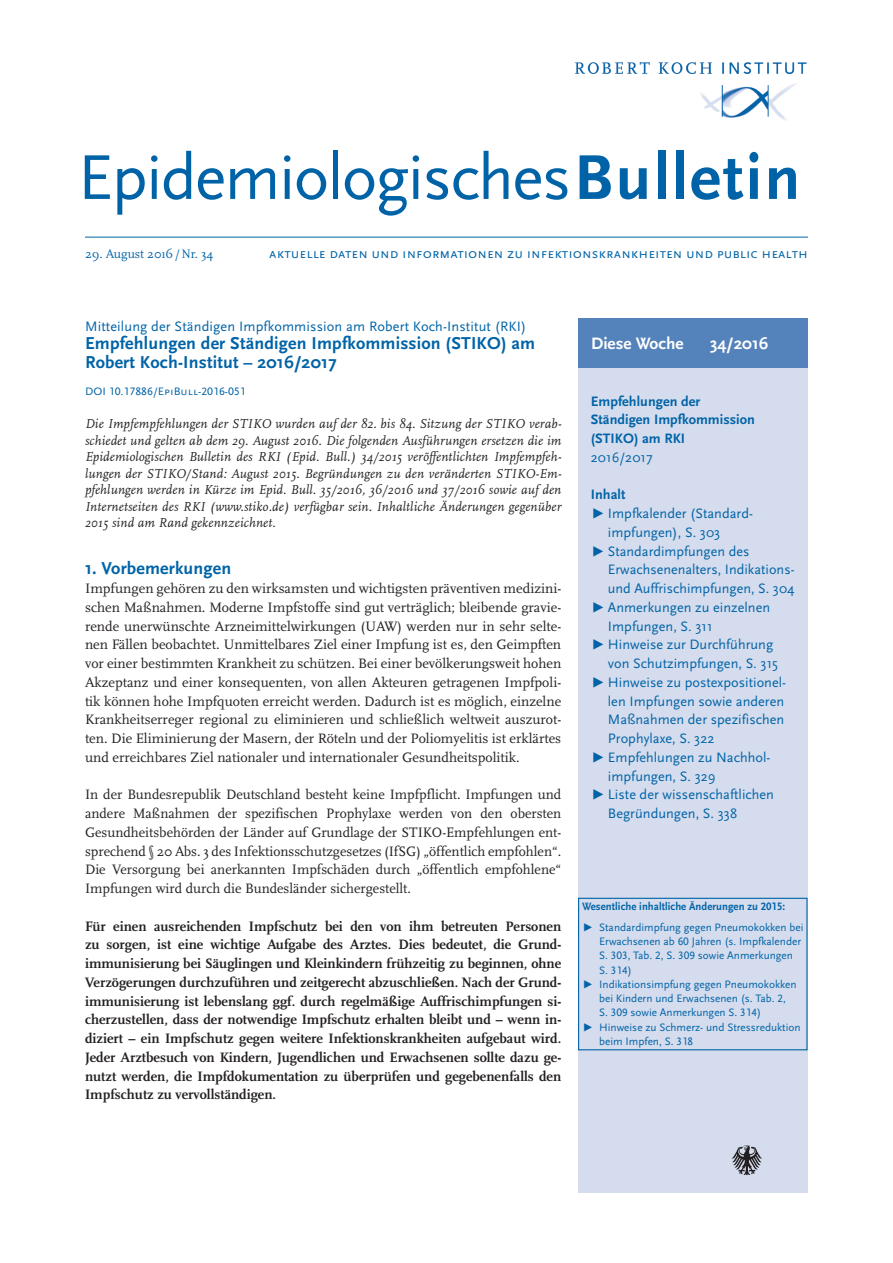
<style>
.page{position:relative;width:893px;height:1263px;background:#fff}
.page>*{position:absolute;margin:0;border:0;box-sizing:border-box;transform-origin:0 0}
.t1{font:66px "Scala Sans Pro";letter-spacing:-.02em;color:#0163a7}
.t2{font:700 18px/18.8px "Scala Sans Pro";letter-spacing:.01em;color:#0163a7}
.t3{font:700 17.25px "Scala Sans Pro";color:#fff}
.t4{font:14.25px/18.8px "Scala Pro";color:#231f20;text-align:justify}
.t5{font:700 14.25px/18.8px "Scala Pro";color:#231f20;text-align:justify}
.t6{font:14.25px "Scala Sans Pro";color:#0163a7}
.t7{font:700 14.25px/18.8px "Scala Sans Pro";color:#0163a7}
.t8{font:italic 13.5px/16.5px "Scala Pro";letter-spacing:.015em;color:#231f20;text-align:justify}
.t9{font:12.75px "Scala Pro";color:#0163a7}
.t10{font:11.25px "Scala Sans Pro";color:#0163a7}
.t11{font:700 11.25px "Scala Sans Pro";letter-spacing:.005em;color:#0163a7;scale:.96 1}
.t12{font:11.25px "Scala Sans Pro";color:#0163a7;scale:1.04 1}
.s1{font-weight:700}
</style>
<div class="page">
<hr style="left:85px;top:237px;width:723px;height:1px;background:#0163a7">
<img style="left:575px;top:61px;width:232px;height:59px">
<div style="left:578px;top:318px;width:230px;height:875px;background:#d4dced"></div>
<div style="left:578px;top:318px;width:230px;height:50px;background:#5482bb"></div>
<svg style="left:732px;top:1145px;width:30px;height:30px"></svg>
<svg style="left:578px;top:897px;width:230px;height:154px"></svg>
<h1 class="t1" style="left:78px;top:139px;width:724px">Epidemiologisches<span class="s1">Bulletin</span></h1>
<p class="t9" style="left:85px;top:246px;width:130px">29. August 2016/Nr. 34</p>
<p class="t6" style="left:269px;top:245px;width:540px">aktuelle daten und informationen zu infektionskrankheiten und public health</p>
<p class="t6" style="left:85px;top:318px;width:443px">Mitteilung der Ständigen Impfkommission am Robert Koch-Institut (RKI)</p>
<p class="t2" style="left:85px;top:334px;width:452px">Empfehlungen der Ständigen Impfkommission (STIKO) am<br>Robert Koch-Institut – 2016/2017</p>
<p class="t12" style="left:85px;top:385px;width:156px">DOI 10.17886/EpiBull-2016-051</p>
<p class="t8" style="left:85px;top:416px;width:478px">Die Impfempfehlungen der STIKO wurden auf der 82. bis 84. Sitzung der STIKO verab&shy;schiedet und gelten ab dem 29. August 2016. Die folgenden Ausführungen ersetzen die im Epidemiologischen Bulletin des RKI (Epid. Bull.) 34/2015 veröffentlichten Impfempfeh&shy;lungen der STIKO/Stand: August 2015. Begründungen zu den veränderten STIKO-Em&shy;pfehlungen werden in Kürze im Epid. Bull. 35/2016, 36/2016 und 37/2016 sowie auf den Internetseiten des RKI (www.stiko.de) verfügbar sein. Inhaltliche Änderungen gegenüber 2015 sind am Rand gekennzeichnet.</p>
<p class="t2" style="left:85px;top:559px;width:148px">1. Vorbemerkungen</p>
<p class="t4" style="left:85px;top:579px;width:478px">Impfungen gehören zu den wirksamsten und wichtigsten präventiven medizini&shy;schen Maßnahmen. Moderne Impfstoffe sind gut verträglich; bleibende gravie&shy;rende unerwünschte Arzneimittelwirkungen (UAW) werden nur in sehr selte&shy;nen Fällen beobachtet. Unmittelbares Ziel einer Impfung ist es, den Geimpften vor einer bestimmten Krankheit zu schützen. Bei einer bevölkerungsweit hohen Akzeptanz und einer konsequenten, von allen Akteuren getragenen Impfpoli&shy;tik können hohe Impfquoten erreicht werden. Dadurch ist es möglich, einzelne Krankheitserreger regional zu eliminieren und schließlich weltweit auszurot&shy;ten. Die Eliminierung der Masern, der Röteln und der Poliomyelitis ist erklärtes und erreichbares Ziel nationaler und internationaler Gesundheitspolitik.</p>
<p class="t4" style="left:85px;top:785px;width:478px">In der Bundesrepublik Deutschland besteht keine Impfpflicht. Impfungen und andere Maßnahmen der spezifischen Prophylaxe werden von den obersten Gesundheitsbehörden der Länder auf Grundlage der STIKO-Empfehlungen ent&shy;sprechend § 20 Abs. 3 des Infektionsschutzgesetzes (IfSG) „öffentlich empfohlen“.<br>Die Versorgung bei anerkannten Impfschäden durch „öffentlich empfohlene“ Impfungen wird durch die Bundesländer sichergestellt.</p>
<p class="t5" style="left:85px;top:916px;width:478px">Für einen ausreichenden Impfschutz bei den von ihm betreuten Personen zu sorgen, ist eine wichtige Aufgabe des Arztes. Dies bedeutet, die Grund&shy;immunisierung bei Säuglingen und Kleinkindern frühzeitig zu beginnen, ohne Verzögerungen durchzuführen und zeitgerecht abzuschließen. Nach der Grund&shy;immunisierung ist lebenslang ggf. durch regelmäßige Auffrischimpfungen si&shy;cherzustellen, dass der notwendige Impfschutz erhalten bleibt und – wenn in&shy;diziert – ein Impfschutz gegen weitere Infektionskrankheiten aufgebaut wird.<br>Jeder Arztbesuch von Kindern, Jugendlichen und Erwachsenen sollte dazu ge&shy;nutzt werden, die Impfdokumentation zu überprüfen und gegebenenfalls den Impfschutz zu vervollständigen.</p>
<p class="t3" style="left:591px;top:334px;width:94px">Diese Woche</p>
<p class="t3" style="left:710px;top:334px;width:60px">34/2016</p>
<p class="t7" style="left:591px;top:392px;width:166px">Empfehlungen der<br>Ständigen Impfkommission (STIKO) am RKI</p>
<p class="t6" style="left:591px;top:449px;width:63px">2016/2017</p>
<p class="t7" style="left:591px;top:485px;width:36px">Inhalt</p>
<p class="t6" style="left:591px;top:505px;width:164px">▶ Impfkalender (Standard-</p>
<p class="t6" style="left:608px;top:524px;width:114px">impfungen), S. 303</p>
<p class="t6" style="left:591px;top:543px;width:160px">▶ Standardimpfungen des</p>
<p class="t6" style="left:608px;top:561px;width:188px">Erwachsenenalters, Indikations-</p>
<p class="t6" style="left:608px;top:580px;width:188px">und Auffrischimpfungen, S. 304</p>
<p class="t6" style="left:591px;top:599px;width:181px">▶ Anmerkungen zu einzelnen</p>
<p class="t6" style="left:608px;top:618px;width:106px">Impfungen, S. 311</p>
<p class="t6" style="left:591px;top:636px;width:184px">▶ Hinweise zur Durchführung</p>
<p class="t6" style="left:608px;top:655px;width:172px">von Schutzimpfungen, S. 315</p>
<p class="t6" style="left:591px;top:674px;width:197px">▶ Hinweise zu postexpositionel-</p>
<p class="t6" style="left:608px;top:693px;width:178px">len Impfungen sowie anderen</p>
<p class="t6" style="left:608px;top:711px;width:178px">Maßnahmen der spezifischen</p>
<p class="t6" style="left:608px;top:730px;width:108px">Prophylaxe, S. 322</p>
<p class="t6" style="left:591px;top:749px;width:181px">▶ Empfehlungen zu Nachhol-</p>
<p class="t6" style="left:608px;top:768px;width:109px">impfungen, S. 329</p>
<p class="t6" style="left:591px;top:786px;width:185px">▶ Liste der wissenschaftlichen</p>
<p class="t6" style="left:608px;top:805px;width:131px">Begründungen, S. 338</p>
<p class="t11" style="left:582px;top:900px;width:213px">Wesentliche inhaltliche Änderungen zu 2015:</p>
<p class="t10" style="left:582px;top:920px;width:223px">▶ Standardimpfung gegen Pneumokokken bei</p>
<p class="t10" style="left:599px;top:935px;width:203px">Erwachsenen ab 60 Jahren (s. Impfkalender</p>
<p class="t10" style="left:599px;top:949px;width:195px">S. 303, Tab. 2, S. 309 sowie Anmerkungen</p>
<p class="t10" style="left:599px;top:963px;width:34px">S. 314)</p>
<p class="t10" style="left:582px;top:977px;width:216px">▶ Indikationsimpfung gegen Pneumokokken</p>
<p class="t10" style="left:599px;top:992px;width:188px">bei Kindern und Erwachsenen (s. Tab. 2,</p>
<p class="t10" style="left:599px;top:1006px;width:164px">S. 309 sowie Anmerkungen S. 314)</p>
<p class="t10" style="left:582px;top:1020px;width:220px">▶ Hinweise zu Schmerz- und Stressreduktion</p>
<p class="t10" style="left:599px;top:1034px;width:96px">beim Impfen, S. 318</p>
</div>
